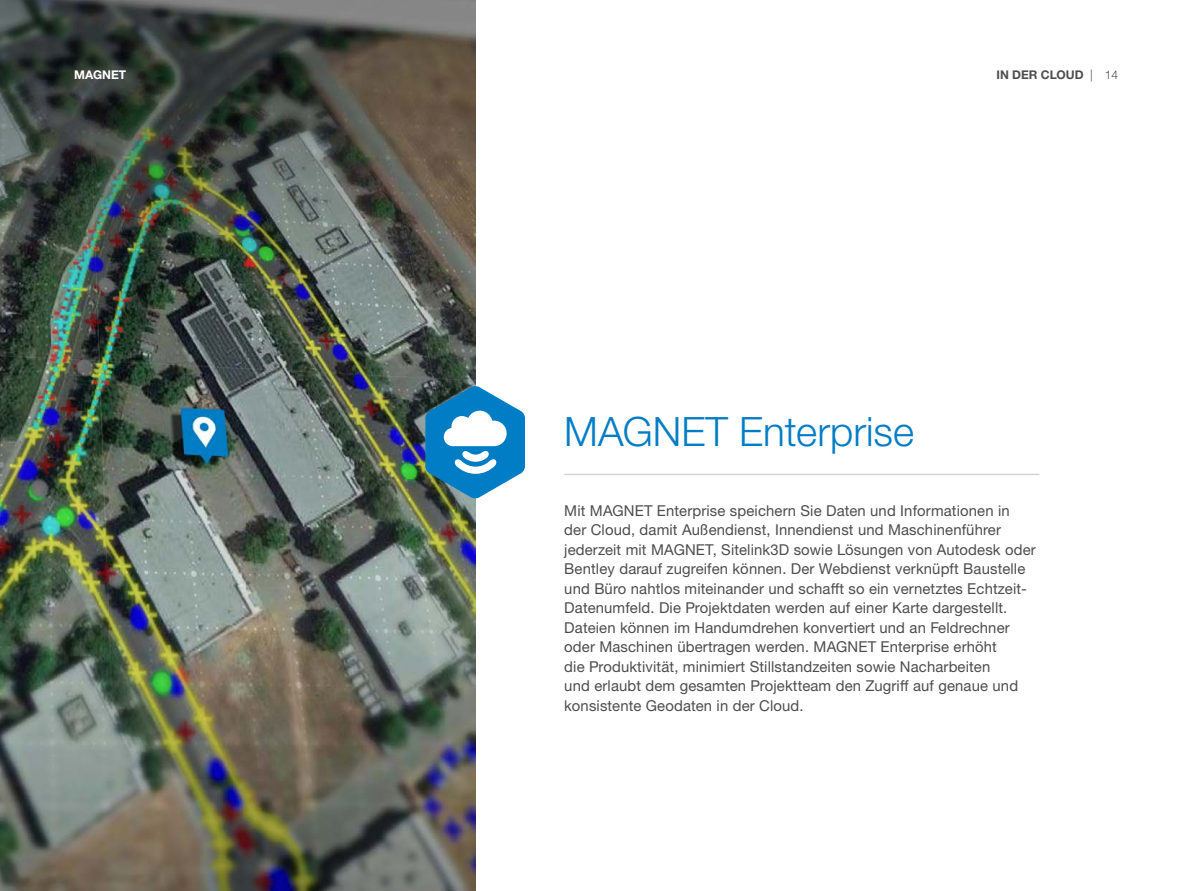
<style>
.page{position:relative;width:1188px;height:891px;background:#fff}
.page>*{position:absolute;margin:0;border:0;box-sizing:border-box;transform-origin:0 0}
.t1{font:300 40.5px "Helvetica Neue LTW1 G";color:#007dc5}
.t2{font:15px/19.5px "Helvetica Neue LTW1 G";letter-spacing:.01em;color:#4d4d4f}
.t3{font:700 12px "Helvetica Neue LTW1 G";color:#4d4d4f}
.t4{font:700 12px "Helvetica Neue LTW1 G";color:#fff}
.s1{font-weight:300}
</style>
<div class="page">
<img style="left:0;top:0;width:475px;height:891px">
<hr style="left:564px;top:474px;width:476px;height:1px;background:#d1d3d4">
<svg style="left:425px;top:386px;width:100px;height:112px"></svg>
<p class="t4" style="left:74px;top:67px;width:53px">MAGNET</p>
<p class="t3" style="left:997px;top:67px;width:123px">IN DER CLOUD <span class="s1">| 14</span></p>
<h1 class="t1" style="left:564px;top:406px;width:351px">MAGNET Enterprise</h1>
<p class="t2" style="left:564px;top:500px;width:473px">Mit MAGNET Enterprise speichern Sie Daten und Informationen in<br>der Cloud, damit Außendienst, Innendienst und Maschinenführer jederzeit mit MAGNET, Sitelink3D sowie Lösungen von Autodesk oder Bentley darauf zugreifen können. Der Webdienst verknüpft Baustelle und Büro nahtlos miteinander und schafft so ein vernetztes Echtzeit-Datenumfeld. Die Projektdaten werden auf einer Karte dargestellt.<br>Dateien können im Handumdrehen konvertiert und an Feldrechner oder Maschinen übertragen werden. MAGNET Enterprise erhöht<br>die Produktivität, minimiert Stillstandzeiten sowie Nacharbeiten<br>und erlaubt dem gesamten Projektteam den Zugriff auf genaue und konsistente Geodaten in der Cloud.</p>
</div>
